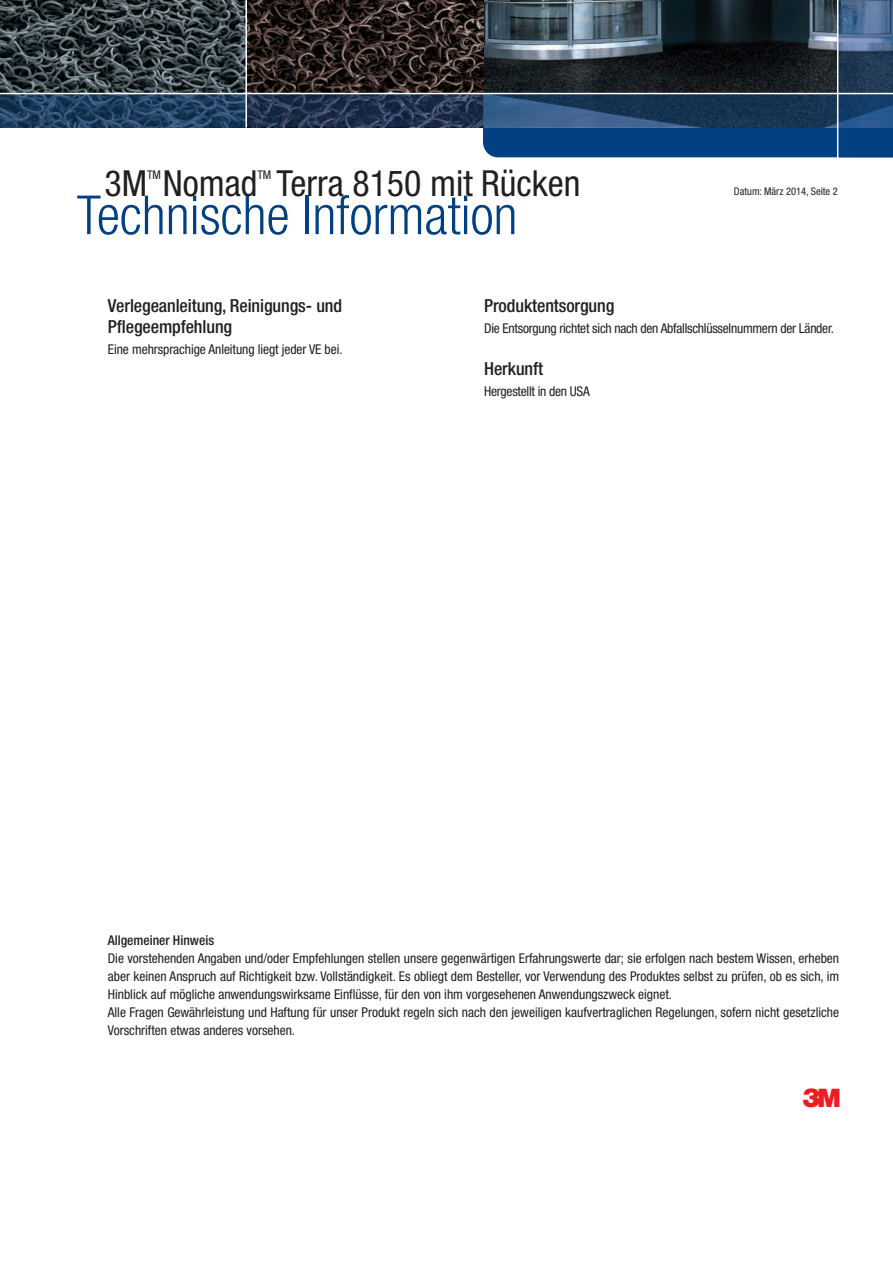
<style>
.page{position:relative;width:893px;height:1263px;background:#fff}
.page>*{position:absolute;margin:0;border:0;box-sizing:border-box;transform-origin:0 0}
.t1{font:300 condensed 54px "Helvetica Neue";color:#014081}
.t2{font:condensed 36px "Helvetica Neue";color:#231f20}
.t3{font:27px "Logo 3 Mps";color:#ee1d23}
.t4{font:500 condensed 18px/21px "Helvetica Neue";letter-spacing:-.005em;color:#231f20}
.t5{font:condensed 13.5px/18px "Helvetica Neue";color:#231f20}
.t6{font:condensed 13.5px "Helvetica Neue";letter-spacing:-.02em;color:#231f20}
.t7{font:500 condensed 13.5px "Helvetica Neue";color:#231f20}
.t8{font:condensed 12px "Helvetica Neue";color:#231f20}
.t9{font:condensed 10.5px "Helvetica Neue";color:#231f20}
</style>
<div class="page">
<img style="left:483px;top:0;width:356px;height:93px">
<svg style="left:247px;top:0;width:236px;height:93px;background:#2f2623"></svg>
<img style="left:0;top:0;width:245px;height:93px">
<img style="left:0;top:94px;width:839px;height:34px">
<img style="left:839px;top:0;width:54px;height:93px">
<div style="left:483px;top:127px;width:410px;height:30px;background:#014081"></div>
<svg style="left:839px;top:94px;width:54px;height:34px;background:#1d4979"></svg>
<hr style="left:245px;top:0;width:2px;height:128px;background:#fff">
<hr style="left:837px;top:0;width:1px;height:168px;background:#fff">
<p class="t8" style="left:147px;top:170px;width:15px">TM</p>
<p class="t8" style="left:257px;top:170px;width:15px">TM</p>
<h2 class="t2" style="left:277px;top:170px;width:305px">Terra 8150 mit Rücken</h2>
<h1 class="t1" style="left:77px;top:196px;width:442px">Technische Information</h1>
<h2 class="t2" style="left:105px;top:170px;width:154px">3M Nomad</h2>
<p class="t9" style="left:734px;top:187px;width:105px">Datum: März 2014, Seite 2</p>
<h3 class="t4" style="left:108px;top:297px;width:236px">Verlegeanleitung, Reinigungs- und<br>Pflegeempfehlung</h3>
<p class="t5" style="left:108px;top:341px;width:236px">Eine mehrsprachige Anleitung liegt jeder VE bei.</p>
<h3 class="t4" style="left:484px;top:297px;width:132px">Produktentsorgung</h3>
<p class="t6" style="left:484px;top:323px;width:351px">Die Entsorgung richtet sich nach den Abfallschlüsselnummern der Länder.</p>
<h3 class="t4" style="left:484px;top:360px;width:60px">Herkunft</h3>
<p class="t6" style="left:484px;top:386px;width:107px">Hergestellt in den USA</p>
<p class="t7" style="left:108px;top:935px;width:108px">Allgemeiner Hinweis</p>
<p class="t5" style="left:108px;top:950px;width:733px">Die vorstehenden Angaben und/oder Empfehlungen stellen unsere gegenwärtigen Erfahrungswerte dar; sie erfolgen nach bestem Wissen, erheben aber keinen Anspruch auf Richtigkeit bzw. Vollständigkeit. Es obliegt dem Besteller, vor Verwendung des Produktes selbst zu prüfen, ob es sich, im Hinblick auf mögliche anwendungswirksame Einflüsse, für den von ihm vorgesehenen Anwendungszweck eignet.<br>Alle Fragen Gewährleistung und Haftung für unser Produkt regeln sich nach den jeweiligen kaufvertraglichen Regelungen, sofern nicht gesetzliche Vorschriften etwas anderes vorsehen.</p>
<h3 class="t3" style="left:803px;top:1082px;width:44px">3</h3>
</div>
